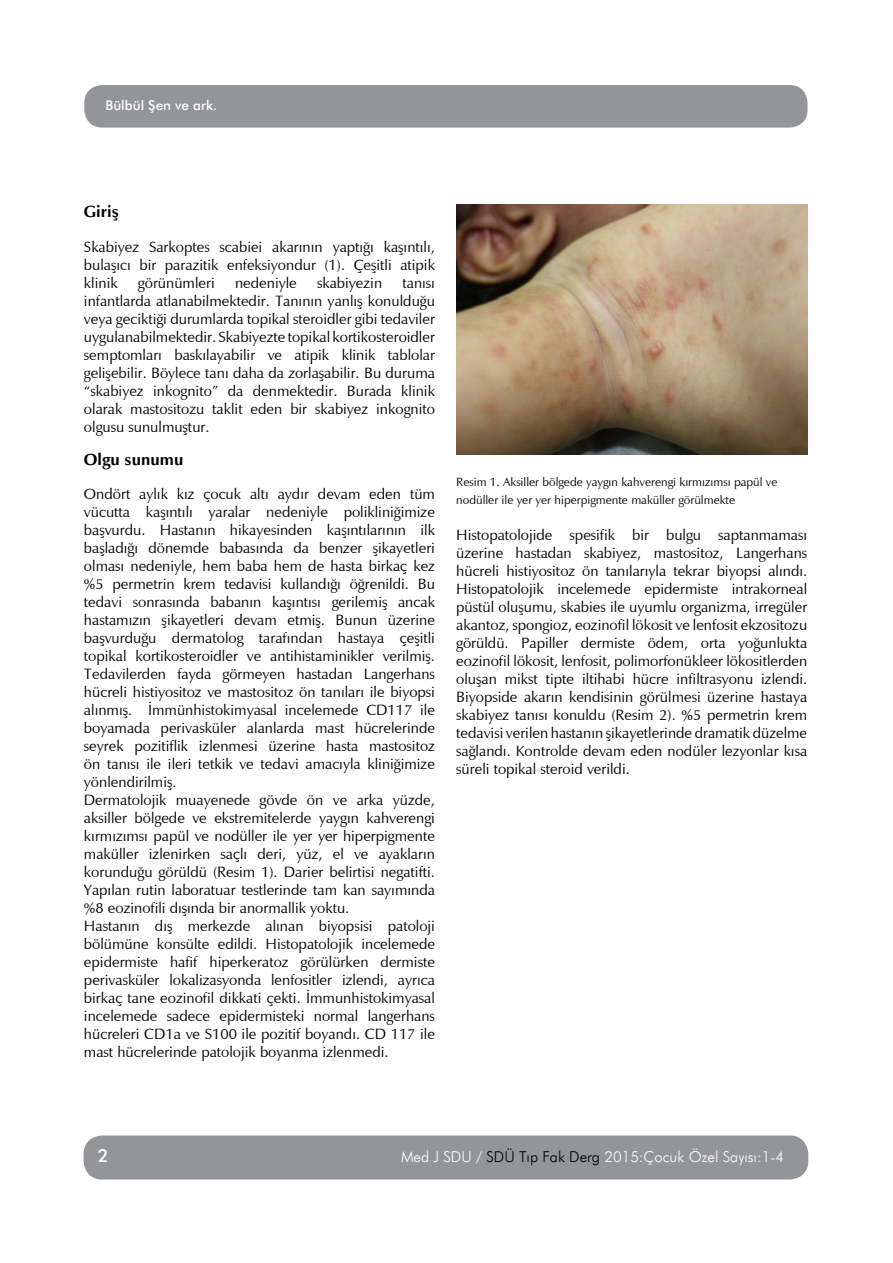
<style>
.page{position:relative;width:893px;height:1263px;background:#fff}
.page>*{position:absolute;margin:0;border:0;box-sizing:border-box;transform-origin:0 0}
.t1{font:500 18px "Futura BT";color:#fff}
.t2{font:700 16.5px "Zapf Humanist 601 BT";color:#000}
.t3{font:15px/18px "Zapf Humanist 601 BT";color:#000;text-align:justify}
.t4{font:300 15px "Futura BT";color:#fff}
.t5{font:500 13.5px "Futura BT";color:#fff}
.t6{font:12px/18px "Zapf Humanist 601 BT";color:#000}
.s1{color:#000}
</style>
<div class="page">
<div style="left:84px;top:85px;width:723px;height:43px;background:#939598;border-radius:18px"></div>
<div style="left:84px;top:1136px;width:723px;height:43px;background:#939598;border-radius:18px"></div>
<div style="left:84px;top:1136px;width:724px;height:44px;border:2px solid #939598;border-radius:18px"></div>
<img style="left:456px;top:205px;width:351px;height:249px">
<p class="t5" style="left:106px;top:97px;width:113px">Bülbül Şen ve ark.</p>
<p class="t2" style="left:84px;top:201px;width:36px">Giriş</p>
<p class="t3" style="left:84px;top:237px;width:352px">Skabiyez Sarkoptes scabiei akarının yaptığı kaşıntılı, bulaşıcı bir parazitik enfeksiyondur (1). Çeşitli atipik klinik</p>
<p class="t3" style="left:138px;top:273px;width:78px">görünümleri</p>
<p class="t3" style="left:235px;top:273px;width:63px">nedeniyle</p>
<p class="t3" style="left:317px;top:273px;width:67px">skabiyezin</p>
<p class="t3" style="left:84px;top:273px;width:352px;text-indent:318px">tanısı infantlarda atlanabilmektedir. Tanının yanlış konulduğu veya geciktiği durumlarda topikal steroidler gibi tedaviler uygulanabilmektedir. Skabiyezte topikal kortikosteroidler semptomları baskılayabilir ve atipik klinik tablolar gelişebilir. Böylece tanı daha da zorlaşabilir. Bu duruma “skabiyez inkognito” da denmektedir. Burada klinik olarak mastositozu taklit eden bir skabiyez inkognito olgusu sunulmuştur.</p>
<p class="t2" style="left:84px;top:449px;width:101px">Olgu sunumu</p>
<p class="t3" style="left:84px;top:485px;width:352px;text-align:left">Ondört aylık kız çocuk altı aydır devam eden tüm vücutta kaşıntılı yaralar nedeniyle polikliniğimize başvurdu. Hastanın hikayesinden kaşıntılarının ilk başladığı dönemde babasında da benzer şikayetleri olması nedeniyle, hem baba hem de hasta birkaç kez %5 permetrin krem tedavisi kullandığı öğrenildi. Bu tedavi sonrasında babanın kaşıntısı gerilemiş ancak hastamızın şikayetleri devam etmiş. Bunun üzerine başvurduğu dermatolog tarafından hastaya çeşitli topikal kortikosteroidler ve antihistaminikler verilmiş.<br>Tedavilerden fayda görmeyen hastadan Langerhans hücreli histiyositoz ve mastositoz ön tanıları ile biyopsi alınmış. İmmünhistokimyasal incelemede CD117 ile boyamada perivasküler alanlarda mast hücrelerinde seyrek pozitiflik izlenmesi üzerine hasta mastositoz ön tanısı ile ileri tetkik ve tedavi amacıyla kliniğimize yönlendirilmiş.<br>Dermatolojik muayenede gövde ön ve arka yüzde, aksiller bölgede ve ekstremitelerde yaygın kahverengi kırmızımsı papül ve nodüller ile yer yer hiperpigmente maküller izlenirken saçlı deri, yüz, el ve ayakların korunduğu görüldü (Resim 1). Darier belirtisi negatifti.<br>Yapılan rutin laboratuar testlerinde tam kan sayımında %8 eozinofili dışında bir anormallik yoktu.<br>Hastanın dış merkezde alınan biyopsisi patoloji bölümüne konsülte edildi. Histopatolojik incelemede epidermiste hafif hiperkeratoz görülürken dermiste perivasküler lokalizasyonda lenfositler izlendi, ayrıca birkaç tane eozinofil dikkati çekti. İmmunhistokimyasal incelemede sadece epidermisteki normal langerhans hücreleri CD1a ve S100 ile pozitif boyandı. CD 117 ile mast hücrelerinde patolojik boyanma izlenmedi.</p>
<p class="t6" style="left:456px;top:473px;width:323px">Resim 1. Aksiller bölgede yaygın kahverengi kırmızımsı papül ve nodüller ile yer yer hiperpigmente maküller görülmekte</p>
<p class="t3" style="left:456px;top:526px;width:352px">Histopatolojide spesifik bir bulgu saptanmaması üzerine hastadan skabiyez, mastositoz, Langerhans hücreli histiyositoz ön tanılarıyla tekrar biyopsi alındı.<br>Histopatolojik incelemede epidermiste intrakorneal püstül oluşumu, skabies ile uyumlu organizma, irregüler akantoz, spongioz, eozinofil lökosit ve lenfosit ekzositozu görüldü. Papiller dermiste ödem, orta yoğunlukta eozinofil lökosit, lenfosit, polimorfonükleer lökositlerden oluşan mikst tipte iltihabi hücre infiltrasyonu izlendi.<br>Biyopside akarın kendisinin görülmesi üzerine hastaya skabiyez tanısı konuldu (Resim 2). %5 permetrin krem tedavisi verilen hastanın şikayetlerinde dramatik düzelme sağlandı. Kontrolde devam eden nodüler lezyonlar kısa süreli topikal steroid verildi.</p>
<p class="t1" style="left:98px;top:1145px;width:12px">2</p>
<p class="t4" style="left:401px;top:1148px;width:384px">Med J SDU / <span class="s1">SDÜ Tıp Fak Derg</span> 2015:Çocuk Özel Sayısı:1-4</p>
</div>
